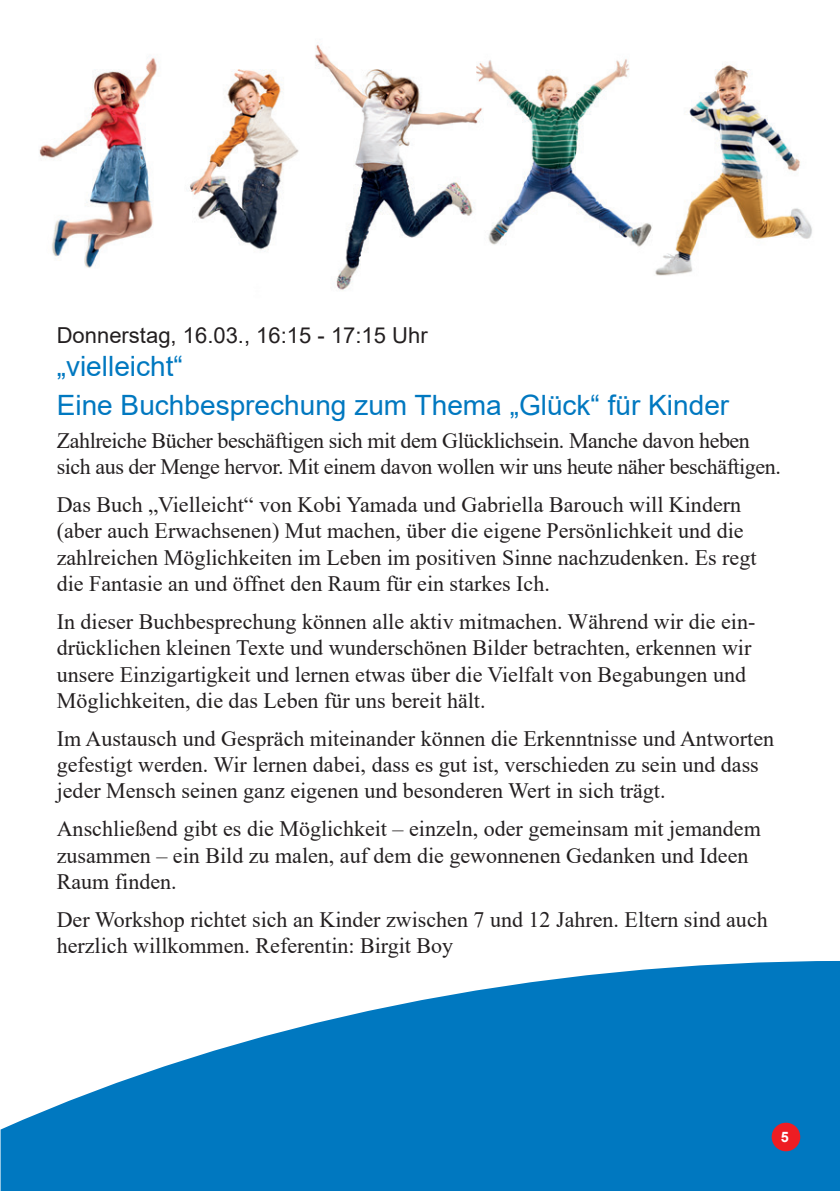
<style>
.page{position:relative;width:840px;height:1191px;background:#fff}
.page>*{position:absolute;margin:0;border:0;box-sizing:border-box;transform-origin:0 0}
.t1{font:28px/39.2px "Arial";color:#0078c0}
.t2{font:22px/26.4px "Times New Roman";color:#231f20}
.t3{font:22px/26.4px "Times New Roman";letter-spacing:-.02em;color:#231f20}
.t4{font:22px "Arial";color:#231f20}
.t5{font:700 14.4px "Arial";color:#fff}
</style>
<div class="page">
<svg style="left:1px;top:961px;width:838px;height:230px;fill:#0078c0"></svg>
<div style="left:771px;top:1122px;width:28px;height:29px;background:#ee1d23;border-radius:50%"></div>
<img style="left:39px;top:44px;width:773px;height:246px">
<p class="t4" style="left:57px;top:320px;width:372px">Donnerstag, 16.03., 16:15 - 17:15 Uhr</p>
<p class="t1" style="left:57px;top:346px;width:673px">„vielleicht“<br>Eine Buchbesprechung zum Thema „Glück“ für Kinder</p>
<p class="t3" style="left:57px;top:426px;width:725px">Zahlreiche Bücher beschäftigen sich mit dem Glücklichsein. Manche davon heben sich aus der Menge hervor. Mit einem davon wollen wir uns heute näher beschäftigen.</p>
<p class="t2" style="left:57px;top:490px;width:701px">Das Buch „Vielleicht“ von Kobi Yamada und Gabriella Barouch will Kindern (aber auch Erwachsenen) Mut machen, über die eigene Persönlichkeit und die zahlreichen Möglichkeiten im Leben im positiven Sinne nachzudenken. Es regt die Fantasie an und öffnet den Raum für ein starkes Ich.</p>
<p class="t2" style="left:57px;top:607px;width:699px">In dieser Buchbesprechung können alle aktiv mitmachen. Während wir die ein&shy;drücklichen kleinen Texte und wunderschönen Bilder betrachten, erkennen wir unsere Einzigartigkeit und lernen etwas über die Vielfalt von Begabungen und Möglichkeiten, die das Leben für uns bereit hält.</p>
<p class="t2" style="left:57px;top:724px;width:718px">Im Austausch und Gespräch miteinander können die Erkenntnisse und Antworten gefestigt werden. Wir lernen dabei, dass es gut ist, verschieden zu sein und dass jeder Mensch seinen ganz eigenen und besonderen Wert in sich trägt.</p>
<p class="t2" style="left:57px;top:815px;width:705px">Anschließend gibt es die Möglichkeit – einzeln, oder gemeinsam mit jemandem zusammen – ein Bild zu malen, auf dem die gewonnenen Gedanken und Ideen<br>Raum finden.</p>
<p class="t2" style="left:57px;top:905px;width:712px">Der Workshop richtet sich an Kinder zwischen 7 und 12 Jahren. Eltern sind auch herzlich willkommen. Referentin: Birgit Boy</p>
<p class="t5" style="left:780px;top:1127px;width:10px">5</p>
</div>
